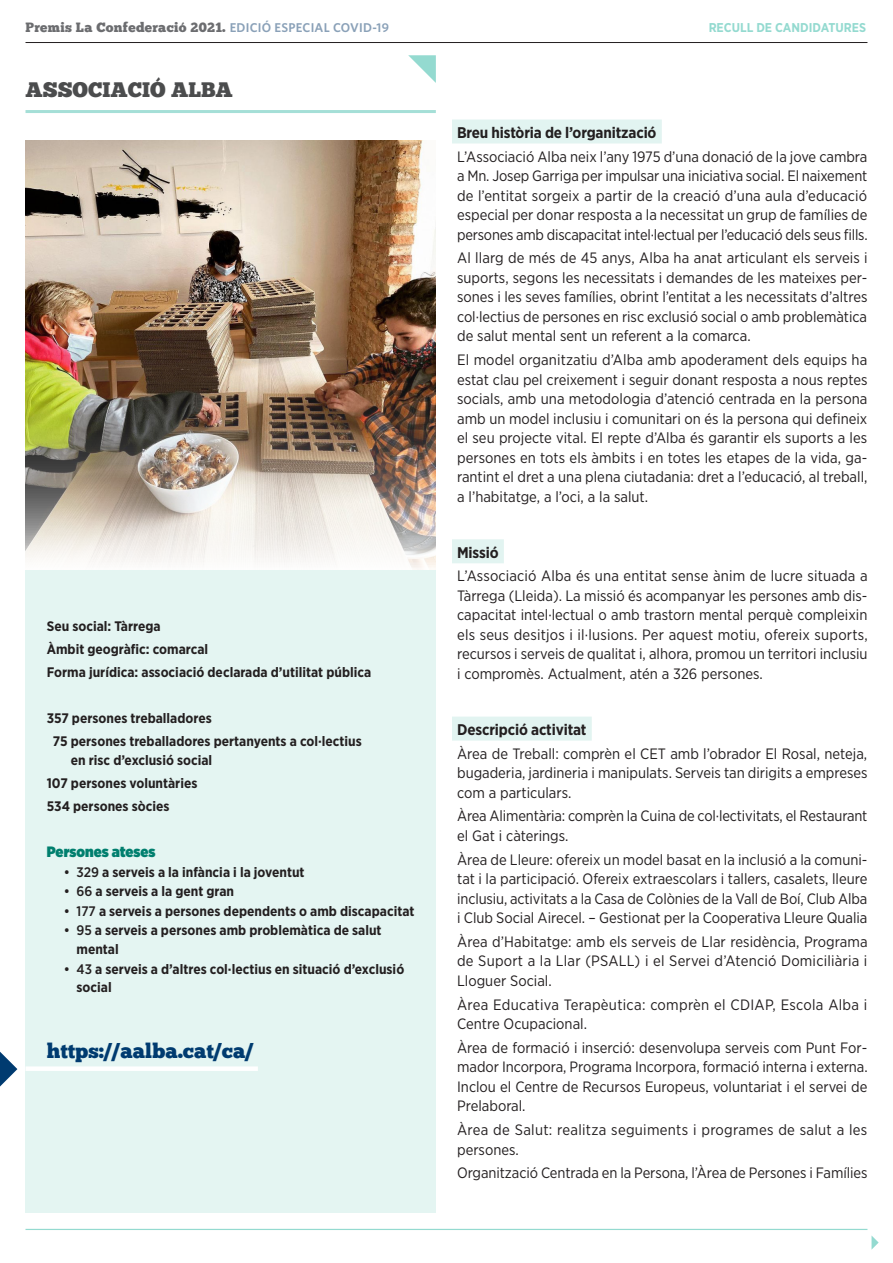
<style>
.page{position:relative;width:893px;height:1263px;background:#fff}
.page>*{position:absolute;margin:0;border:0;box-sizing:border-box;transform-origin:0 0}
._07_Entitat{font:21px "Chunk Five";color:#4b4c4d}
._03_WEB{font:20.55px "Chunk Five";color:#003b70}
._01_TITOLET{font:700 15.45px "Gotham Narrow";letter-spacing:-.01em;color:#231f20}
.t1{font:15px/19.5px "Gotham Narrow";color:#231f20;text-align:justify}
.t2{font:15px/19.5px "Gotham Narrow";letter-spacing:.02em;color:#231f20}
._02_Fitxa_entitat{font:900 15px "Gotham Narrow";color:#007f6e}
._02_Fitxa_entitat-2{font:700 13.8px/18.8px "Gotham Narrow";color:#231f20}
.t3{font:13.5px "Chunk Five";letter-spacing:.02em;color:#6c6d70}
.t4{font:700 12.75px "Gotham Narrow";color:#94dad0}
.s1{font-family:"Whitney HTF";font-weight:600;font-size:12.75px;color:#8aa1b8}
.s2{font-weight:500}
</style>
<div class="page">
<hr style="left:26px;top:1229px;width:841px;height:1px;background:#94dad0">
<svg style="left:408px;top:55px;width:28px;height:28px"></svg>
<hr style="left:26px;top:42px;width:841px;height:1px;background:#231f20">
<svg style="left:871px;top:1235px;width:8px;height:14px"></svg>
<div style="left:26px;top:569px;width:410px;height:644px;background:#e4f5f2"></div>
<hr style="left:26px;top:110px;width:410px;height:3px;background:#a5dfd7">
<div style="left:26px;top:1066px;width:232px;height:5px;background:#fff"></div>
<div style="left:452px;top:119px;width:210px;height:24px;background:#e2f4f1"></div>
<div style="left:452px;top:539px;width:52px;height:24px;background:#e2f4f1"></div>
<div style="left:452px;top:717px;width:140px;height:24px;background:#e2f4f1"></div>
<img style="left:26px;top:140px;width:410px;height:428px">
<svg style="left:0;top:1052px;width:17px;height:34px"></svg>
<p class="t3" style="left:26px;top:19px;width:365px">Premis La Confederació 2021. <span class="s1">EDICIÓ ESPECIAL COVID-19</span></p>
<p class="t4" style="left:709px;top:20px;width:159px">RECULL DE CANDIDATURES</p>
<p class="_07_Entitat" style="left:26px;top:77px;width:209px">ASSOCIACIÓ ALBA</p>
<p class="_02_Fitxa_entitat-2" style="left:47px;top:617px;width:115px">Seu social: Tàrrega</p>
<p class="_02_Fitxa_entitat-2" style="left:47px;top:640px;width:163px">Àmbit geogràfic: comarcal</p>
<p class="_02_Fitxa_entitat-2" style="left:47px;top:663px;width:326px">Forma jurídica: associació declarada d’utilitat pública</p>
<p class="_02_Fitxa_entitat-2" style="left:47px;top:709px;width:166px">357 persones treballadores</p>
<p class="_02_Fitxa_entitat-2" style="left:71px;top:732px;width:293px;text-indent:-18px">75 persones treballadores pertanyents a col·lectius en risc d’exclusió social</p>
<p class="_02_Fitxa_entitat-2" style="left:47px;top:773px;width:152px">107 persones voluntàries</p>
<p class="_02_Fitxa_entitat-2" style="left:47px;top:796px;width:124px">534 persones sòcies</p>
<p class="_02_Fitxa_entitat" style="left:47px;top:841px;width:110px">Persones ateses</p>
<p class="_02_Fitxa_entitat-2" style="left:64px;top:862px;width:242px"><span class="s2">• 329</span> a serveis a la infància i la joventut</p>
<p class="_02_Fitxa_entitat-2" style="left:64px;top:882px;width:172px"><span class="s2">• 66</span> a serveis a la gent gran</p>
<p class="_02_Fitxa_entitat-2" style="left:64px;top:901px;width:352px"><span class="s2">• 177</span> a serveis a persones dependents o amb discapacitat</p>
<p class="_02_Fitxa_entitat-2" style="left:77px;top:921px;width:307px;text-indent:-13px"><span class="s2">• 95</span> a serveis a persones amb problemàtica de salut mental</p>
<p class="_02_Fitxa_entitat-2" style="left:77px;top:959px;width:329px;text-indent:-13px"><span class="s2">• 43</span> a serveis a d’altres col·lectius en situació d’exclusió social</p>
<p class="_03_WEB" style="left:47px;top:1038px;width:208px">https://aalba.cat/ca/</p>
<p class="_01_TITOLET" style="left:457px;top:122px;width:201px">Breu història de l’organització</p>
<p class="t1" style="left:457px;top:146px;width:412px">L’Associació Alba neix l’any 1975 d’una donació de la jove cambra a Mn. Josep Garriga per impulsar una iniciativa social. El naixement de l’entitat sorgeix a partir de la creació d’una aula d’educació especial per donar resposta a la necessitat un grup de famílies de persones amb discapacitat intel·lectual per l’educació dels seus fills.</p>
<p class="t1" style="left:457px;top:248px;width:412px">Al llarg de més de 45 anys, Alba ha anat articulant els serveis i suports, segons les necessitats i demandes de les mateixes per· sones i les seves famílies, obrint l’entitat a les necessitats d’altres col·lectius de persones en risc exclusió social o amb problemàtica de salut mental sent un referent a la comarca.</p>
<p class="t1" style="left:457px;top:350px;width:412px">El model organitzatiu d’Alba amb apoderament dels equips ha estat clau pel creixement i seguir donant resposta a nous reptes socials, amb una metodologia d’atenció centrada en la persona amb un model inclusiu i comunitari on és la persona qui defineix el seu projecte vital. El repte d’Alba és garantir els suports a les persones en tots els àmbits i en totes les etapes de la vida, ga· rantint el dret a una plena ciutadania: dret a l’educació, al treball, a l’habitatge, a l’oci, a la salut.</p>
<p class="_01_TITOLET" style="left:457px;top:542px;width:43px">Missió</p>
<p class="t1" style="left:457px;top:566px;width:412px">L’Associació Alba és una entitat sense ànim de lucre situada a Tàrrega (Lleida). La missió és acompanyar les persones amb dis· capacitat intel·lectual o amb trastorn mental perquè compleixin els seus desitjos i il·lusions. Per aquest motiu, ofereix suports, recursos i serveis de qualitat i, alhora, promou un territori inclusiu i compromès. Actualment, atén a 326 persones.</p>
<p class="_01_TITOLET" style="left:457px;top:719px;width:131px">Descripció activitat</p>
<p class="t1" style="left:457px;top:743px;width:412px">Àrea de Treball: comprèn el CET amb l’obrador El Rosal, neteja, bugaderia, jardineria i manipulats. Serveis tan dirigits a empreses com a particulars.</p>
<p class="t1" style="left:457px;top:806px;width:412px">Àrea Alimentària: comprèn la Cuina de col·lectivitats, el Restaurant el Gat i càterings.</p>
<p class="t1" style="left:457px;top:849px;width:412px">Àrea de Lleure: ofereix un model basat en la inclusió a la comuni· tat i la participació. Ofereix extraescolars i tallers, casalets, lleure inclusiu, activitats a la Casa de Colònies de la Vall de Boí, Club Alba i Club Social Airecel. – Gestionat per la Cooperativa Lleure Qualia</p>
<p class="t1" style="left:457px;top:931px;width:412px">Àrea d’Habitatge: amb els serveis de Llar residència, Programa de Suport a la Llar (PSALL) i el Servei d’Atenció Domiciliària i Lloguer Social.</p>
<p class="t2" style="left:457px;top:994px;width:412px">Àrea Educativa Terapèutica: comprèn el CDIAP, Escola Alba i<br>Centre Ocupacional.</p>
<p class="t1" style="left:457px;top:1037px;width:412px">Àrea de formació i inserció: desenvolupa serveis com Punt For· mador Incorpora, Programa Incorpora, formació interna i externa.<br>Inclou el Centre de Recursos Europeus, voluntariat i el servei de Prelaboral.</p>
<p class="t2" style="left:457px;top:1120px;width:412px">Àrea de Salut: realitza seguiments i programes de salut a les persones.</p>
<p class="t1" style="left:457px;top:1163px;width:412px">Organització Centrada en la Persona, l’Àrea de Persones i Famílies</p>
</div>
